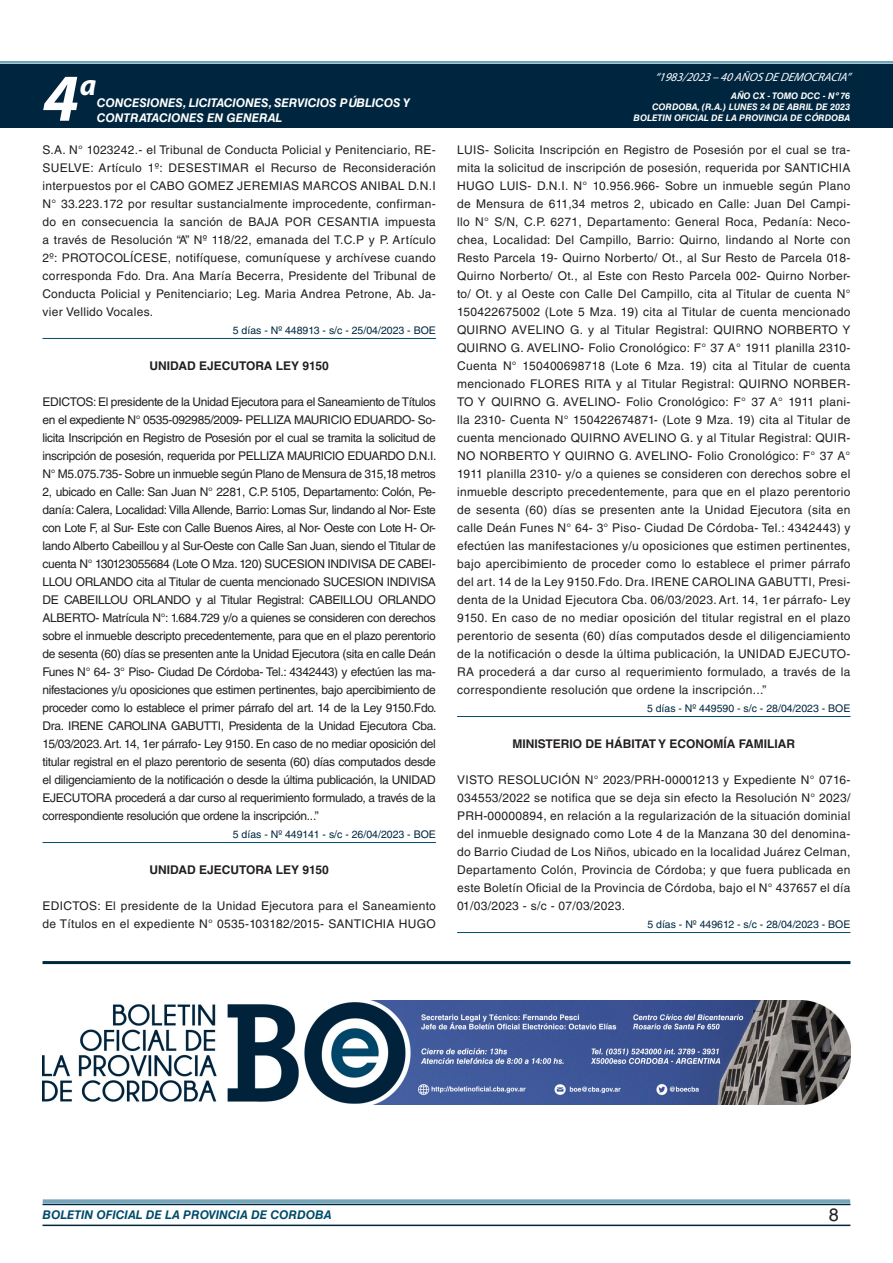
<style>
.page{position:relative;width:893px;height:1263px;background:#fff}
.page>*{position:absolute;margin:0;border:0;box-sizing:border-box;transform-origin:0 0}
.t1{font:italic 700 67.5px "Myriad Pro";color:#fff}
.t2{font:italic 700 30px "Myriad Pro";color:#fff}
.t3{font:18px "Helvetica LT Std";color:#231f20}
.TEXTO_BASE{font:12px/18px "Helvetica LT Std";letter-spacing:.025em;color:#231f20;text-align:justify}
.RESUELVE{font:700 12px "Helvetica LT Std";color:#231f20}
.t4{font:italic 700 12px/14.4px "Helvetica LT Std";color:#fff}
.t5{font:italic 700 12px "Helvetica LT Std";color:#004b6c}
.t6{font:italic 12px "Myriad Pro";color:#fff}
.FECHA_DE_VENCIMIENTO{font:10.5px "Helvetica LT Std";color:#00263f}
.t7{font:italic 700 9px/10.8px "Helvetica LT Std";color:#fff;text-align:right}
</style>
<div class="page">
<div style="left:0;top:61px;width:893px;height:6px;background:#fff;opacity:.75"></div>
<hr style="left:43px;top:1224px;width:807px;height:2px;background:#00263f">
<div style="left:42px;top:1198px;width:809px;height:8px;background:#fff;opacity:.75"></div>
<div style="left:0;top:64px;width:893px;height:64px;background:#00263f"></div>
<hr style="left:43px;top:338px;width:393px;height:1px;background:#004b6c">
<hr style="left:43px;top:842px;width:393px;height:1px;background:#004b6c">
<hr style="left:457px;top:716px;width:393px;height:1px;background:#004b6c">
<hr style="left:457px;top:932px;width:393px;height:1px;background:#004b6c">
<hr style="left:43px;top:961px;width:807px;height:3px;background:#00263f">
<img style="left:43px;top:1001px;width:807px;height:103px">
<h1 class="t1" style="left:43px;top:54px;width:38px">4</h1>
<h2 class="t2" style="left:80px;top:66px;width:18px">a</h2>
<p class="t4" style="left:97px;top:96px;width:315px">CONCESIONES, LICITACIONES, SERVICIOS PÚBLICOS Y<br>CONTRATACIONES EN GENERAL</p>
<p class="t6" style="left:655px;top:70px;width:197px">“ 1983/2023 – 40 AÑOS DE DEMOCRACIA”</p>
<p class="t7" style="left:652px;top:91px;width:200px">AÑO CX - TOMO DCC - Nº 76<br>CORDOBA, (R.A.) LUNES 24 DE ABRIL DE 2023</p>
<p class="t7" style="left:634px;top:112px;width:218px">BOLETIN OFICIAL DE LA PROVINCIA DE CÓRDOBA</p>
<p class="TEXTO_BASE" style="left:43px;top:141px;width:395px">S.A. N° 1023242.- el Tribunal de Conducta Policial y Penitenciario, RE-SUELVE: Artículo 1º: DESESTIMAR el Recurso de Reconsideración interpuestos por el CABO GOMEZ JEREMIAS MARCOS ANIBAL D.N.I N° 33.223.172 por resultar sustancialmente improcedente, confirman&shy;do en consecuencia la sanción de BAJA POR CESANTIA impuesta a través de Resolución “A” Nº 118/22, emanada del T.C.P y P. Artículo 2º: PROTOCOLÍCESE, notifíquese, comuníquese y archívese cuando corresponda Fdo. Dra. Ana María Becerra, Presidente del Tribunal de Conducta Policial y Penitenciario; Leg. Maria Andrea Petrone, Ab. Ja&shy;vier Vellido Vocales.</p>
<p class="FECHA_DE_VENCIMIENTO" style="left:233px;top:324px;width:205px">5 días - Nº 448913 - s/c - 25/04/2023 - BOE</p>
<p class="RESUELVE" style="left:150px;top:358px;width:181px">UNIDAD EJECUTORA LEY 9150</p>
<p class="TEXTO_BASE" style="left:43px;top:393px;width:396px">EDICTOS: El presidente de la Unidad Ejecutora para el Saneamiento de Títulos en el expediente N° 0535-092985/2009- PELLIZA MAURICIO EDUARDO- So&shy;licita Inscripción en Registro de Posesión por el cual se tramita la solicitud de inscripción de posesión, requerida por PELLIZA MAURICIO EDUARDO D.N.I.<br>N° M5.075.735- Sobre un inmueble según Plano de Mensura de 315,18 metros 2, ubicado en Calle: San Juan N° 2281, C.P. 5105, Departamento: Colón, Pe&shy;danía: Calera, Localidad: Villa Allende, Barrio: Lomas Sur, lindando al Nor- Este con Lote F, al Sur- Este con Calle Buenos Aires, al Nor- Oeste con Lote H- Or&shy;lando Alberto Cabeillou y al Sur-Oeste con Calle San Juan, siendo el Titular de cuenta N° 130123055684 (Lote O Mza. 120) SUCESION INDIVISA DE CABEI-LLOU ORLANDO cita al Titular de cuenta mencionado SUCESION INDIVISA DE CABEILLOU ORLANDO y al Titular Registral: CABEILLOU ORLANDO ALBERTO- Matrícula N°: 1.684.729 y/o a quienes se consideren con derechos sobre el inmueble descripto precedentemente, para que en el plazo perentorio de sesenta (60) días se presenten ante la Unidad Ejecutora (sita en calle Deán Funes N° 64- 3° Piso- Ciudad De Córdoba- Tel.: 4342443) y efectúen las ma&shy;nifestaciones y/u oposiciones que estimen pertinentes, bajo apercibimiento de proceder como lo establece el primer párrafo del art. 14 de la Ley 9150.Fdo.<br>Dra. IRENE CAROLINA GABUTTI, Presidenta de la Unidad Ejecutora Cba.<br>15/03/2023. Art. 14, 1er párrafo- Ley 9150. En caso de no mediar oposición del titular registral en el plazo perentorio de sesenta (60) días computados desde el diligenciamiento de la notificación o desde la última publicación, la UNIDAD EJECUTORA procederá a dar curso al requerimiento formulado, a través de la correspondiente resolución que ordene la inscripción...”</p>
<p class="FECHA_DE_VENCIMIENTO" style="left:233px;top:828px;width:205px">5 días - Nº 449141 - s/c - 26/04/2023 - BOE</p>
<p class="RESUELVE" style="left:150px;top:862px;width:181px">UNIDAD EJECUTORA LEY 9150</p>
<p class="TEXTO_BASE" style="left:43px;top:897px;width:395px">EDICTOS: El presidente de la Unidad Ejecutora para el Saneamiento de Títulos en el expediente N° 0535-103182/2015- SANTICHIA HUGO</p>
<p class="TEXTO_BASE" style="left:457px;top:141px;width:395px">LUIS- Solicita Inscripción en Registro de Posesión por el cual se tra&shy;mita la solicitud de inscripción de posesión, requerida por SANTICHIA HUGO LUIS- D.N.I. N° 10.956.966- Sobre un inmueble según Plano de Mensura de 611,34 metros 2, ubicado en Calle: Juan Del Campi&shy;llo N° S/N, C.P. 6271, Departamento: General Roca, Pedanía: Neco&shy;chea, Localidad: Del Campillo, Barrio: Quirno, lindando al Norte con Resto Parcela 19- Quirno Norberto/ Ot., al Sur Resto de Parcela 018- Quirno Norberto/ Ot., al Este con Resto Parcela 002- Quirno Norber&shy;to/ Ot. y al Oeste con Calle Del Campillo, cita al Titular de cuenta N° 150422675002 (Lote 5 Mza. 19) cita al Titular de cuenta mencionado QUIRNO AVELINO G. y al Titular Registral: QUIRNO NORBERTO Y QUIRNO G. AVELINO- Folio Cronológico: F° 37 A° 1911 planilla 2310- Cuenta N° 150400698718 (Lote 6 Mza. 19) cita al Titular de cuenta mencionado FLORES RITA y al Titular Registral: QUIRNO NORBER-TO Y QUIRNO G. AVELINO- Folio Cronológico: F° 37 A° 1911 plani&shy;lla 2310- Cuenta N° 150422674871- (Lote 9 Mza. 19) cita al Titular de cuenta mencionado QUIRNO AVELINO G. y al Titular Registral: QUIR-NO NORBERTO Y QUIRNO G. AVELINO- Folio Cronológico: F° 37 A° 1911 planilla 2310- y/o a quienes se consideren con derechos sobre el inmueble descripto precedentemente, para que en el plazo perentorio de sesenta (60) días se presenten ante la Unidad Ejecutora (sita en calle Deán Funes N° 64- 3° Piso- Ciudad De Córdoba- Tel.: 4342443) y efectúen las manifestaciones y/u oposiciones que estimen pertinentes, bajo apercibimiento de proceder como lo establece el primer párrafo del art. 14 de la Ley 9150.Fdo. Dra. IRENE CAROLINA GABUTTI, Presi&shy;denta de la Unidad Ejecutora Cba. 06/03/2023. Art. 14, 1er párrafo- Ley 9150. En caso de no mediar oposición del titular registral en el plazo perentorio de sesenta (60) días computados desde el diligenciamiento de la notificación o desde la última publicación, la UNIDAD EJECUTO-RA procederá a dar curso al requerimiento formulado, a través de la correspondiente resolución que ordene la inscripción...”</p>
<p class="FECHA_DE_VENCIMIENTO" style="left:647px;top:702px;width:205px">5 días - Nº 449590 - s/c - 28/04/2023 - BOE</p>
<p class="RESUELVE" style="left:512px;top:736px;width:284px">MINISTERIO DE HÁBITAT Y ECONOMÍA FAMILIAR</p>
<p class="TEXTO_BASE" style="left:457px;top:771px;width:395px">VISTO RESOLUCIÓN N° 2023/PRH-00001213 y Expediente N° 0716- 034553/2022 se notifica que se deja sin efecto la Resolución N° 2023/ PRH-00000894, en relación a la regularización de la situación dominial del inmueble designado como Lote 4 de la Manzana 30 del denomina&shy;do Barrio Ciudad de Los Niños, ubicado en la localidad Juárez Celman, Departamento Colón, Provincia de Córdoba; y que fuera publicada en este Boletín Oficial de la Provincia de Córdoba, bajo el N° 437657 el día 01/03/2023 - s/c - 07/03/2023.</p>
<p class="FECHA_DE_VENCIMIENTO" style="left:647px;top:918px;width:205px">5 días - Nº 449612 - s/c - 28/04/2023 - BOE</p>
<p class="t5" style="left:43px;top:1208px;width:290px">BOLETIN OFICIAL DE LA PROVINCIA DE CORDOBA</p>
<h3 class="t3" style="left:829px;top:1204px;width:12px">8</h3>
</div>
